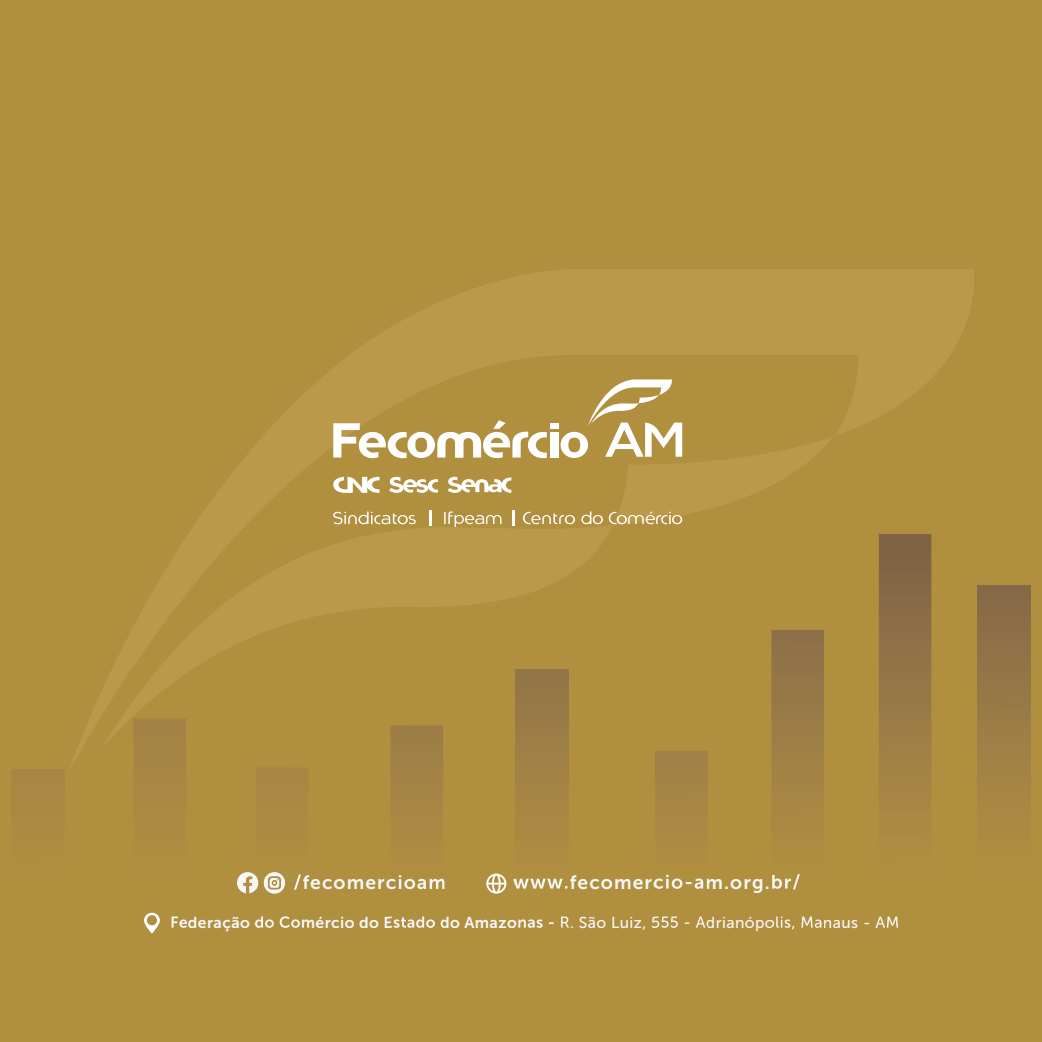
<style>
.page{position:relative;width:1042px;height:1042px;background:#b08f3f}
.page>*{position:absolute;margin:0;border:0;box-sizing:border-box;transform-origin:0 0}
.t1{font:19.25px "Museo Sans 700";letter-spacing:.055em;color:#f7f7f8}
.t2{font:19.25px "Museo Sans 700";letter-spacing:.055em;color:#fff}
.t3{font:15.75px "Museo Sans 700";letter-spacing:.025em;color:#fff}
.s1{font-family:"Museo Sans 500";color:#f7f7f8}
</style>
<div class="page">
<svg style="left:71px;top:270px;width:907px;height:503px"></svg>
<svg style="left:102px;top:525px;width:511px;height:222px"></svg>
<svg style="left:333px;top:379px;width:500px;height:148px"></svg>
<svg style="left:486px;top:873px;width:20px;height:20px"></svg>
<svg style="left:879px;top:534px;width:52px;height:253px"></svg>
<div style="left:978px;top:585px;width:52px;height:457px;background:linear-gradient(to bottom,#8c6f48,#ba983d)"></div>
<svg style="left:771px;top:630px;width:53px;height:158px"></svg>
<div style="left:655px;top:751px;width:52px;height:123px;background:#a88743"></div>
<div style="left:516px;top:669px;width:52px;height:205px;background:linear-gradient(to bottom,#927448,#b18f41)"></div>
<div style="left:390px;top:725px;width:53px;height:69px;background:#a08046"></div>
<svg style="left:237px;top:767px;width:71px;height:127px"></svg>
<svg style="left:133px;top:719px;width:53px;height:215px"></svg>
<p class="t2" style="left:293px;top:871px;width:154px">/fecomercioam</p>
<p class="t1" style="left:513px;top:871px;width:288px">www.fecomercio-am.org.br/</p>
<p class="t3" style="left:170px;top:913px;width:730px">Federação do Comércio do Estado do Amazonas - <span class="s1">R. São Luiz, 555 - Adrianópolis, Manaus - AM</span></p>
</div>
